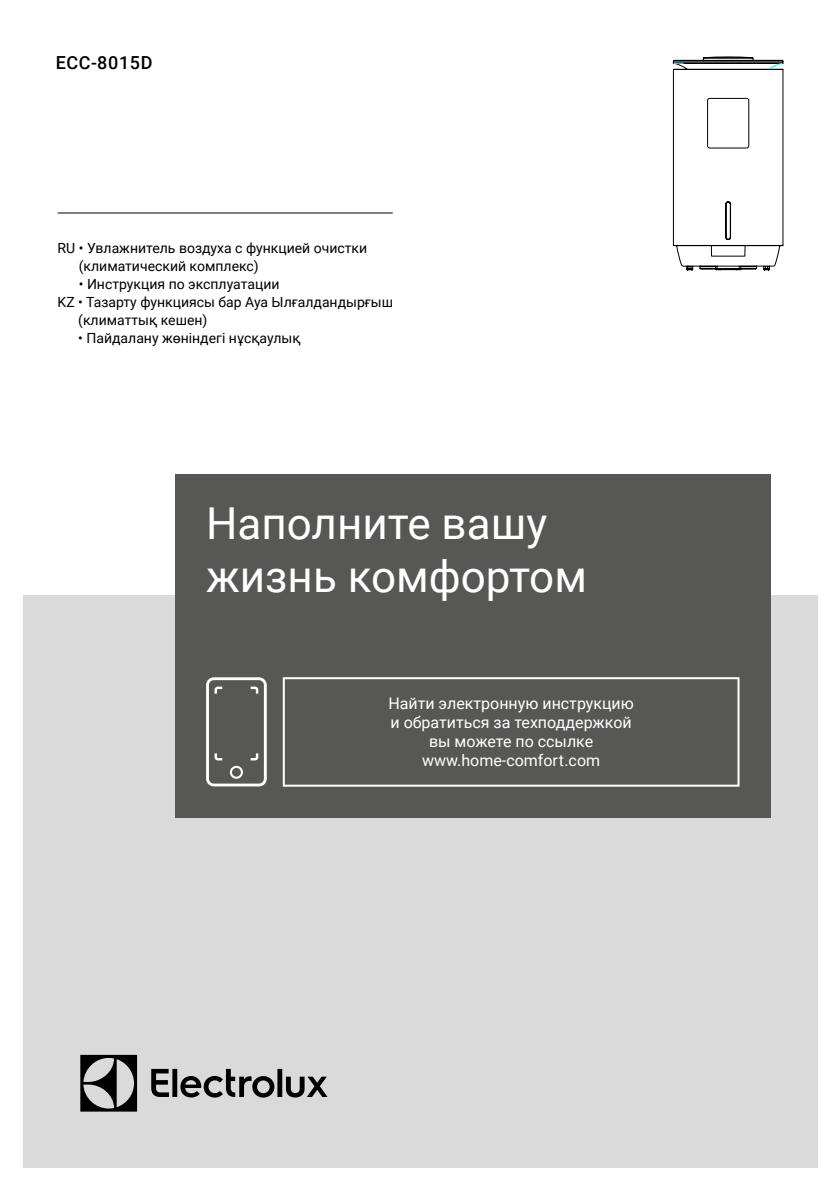
<style>
.page{position:relative;width:840px;height:1191px;background:#fff}
.page>*{position:absolute;margin:0;border:0;box-sizing:border-box;transform-origin:0 0}
.t1{font:44px/52.8px "Roboto";color:#fff}
.t2{font:500 18px "Roboto";letter-spacing:.035em;color:#000}
.t3{font:16px/19.2px "Roboto";color:#fff;text-align:center}
.t4{font:14px/18px "Roboto";color:#000}
</style>
<div class="page">
<div style="left:23px;top:595px;width:794px;height:573px;background:#dadada"></div>
<div style="left:175px;top:474px;width:595px;height:343px;background:#575756"></div>
<div style="left:282px;top:677px;width:457px;height:109px;border:2px solid #fff"></div>
<svg style="left:206px;top:677px;width:60px;height:109px"></svg>
<svg style="left:80px;top:1054px;width:247px;height:57px"></svg>
<hr style="left:58px;top:212px;width:334px;height:1px;background:#000">
<svg style="left:672px;top:56px;width:111px;height:215px"></svg>
<p class="t2" style="left:56px;top:50px;width:98px">EСС-8015D</p>
<p class="t4" style="left:79px;top:238px;width:290px;text-indent:-21px">RU • Увлажнитель воздуха с функцией очистки (климатический комплекс)</p>
<p class="t4" style="left:79px;top:274px;width:202px">• Инструкция по эксплуатации</p>
<p class="t4" style="left:58px;top:292px;width:337px">KZ • Тазарту функциясы бар Ауа Ылғалдандырғыш</p>
<p class="t4" style="left:78px;top:310px;width:131px">(климаттық кешен)</p>
<p class="t4" style="left:78px;top:328px;width:224px">• Пайдалану жөніндегі нұсқаулық</p>
<h1 class="t1" style="left:206px;top:495px;width:382px">Наполните вашу жизнь комфортом</h1>
<p class="t3" style="left:388px;top:693px;width:247px">Найти электронную инструкцию и обратиться за техподдержкой вы можете по ссылке www.home-comfort.com</p>
</div>
